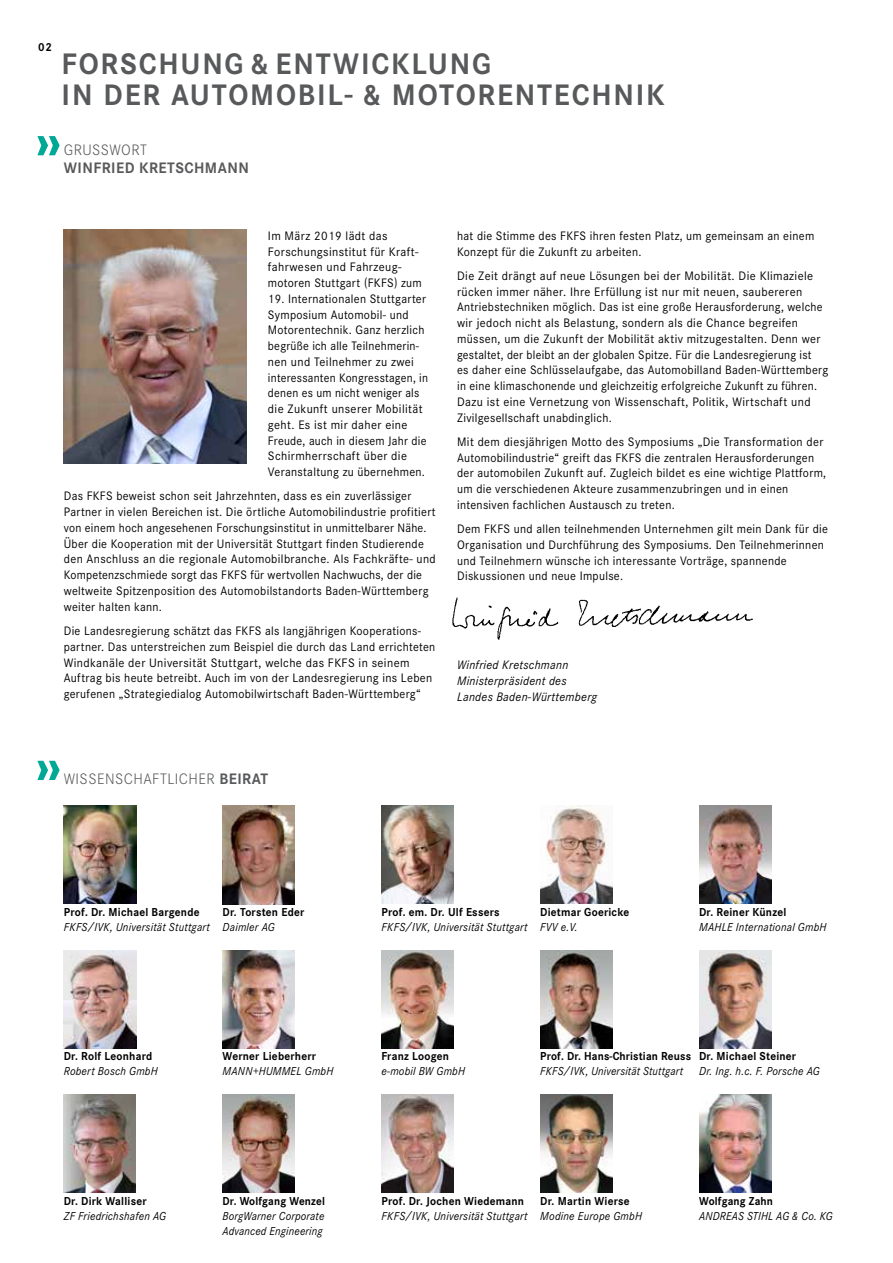
<style>
.page{position:relative;width:893px;height:1263px;background:#fff}
.page>*{position:absolute;margin:0;border:0;box-sizing:border-box;transform-origin:0 0}
.t1{font:700 30.75px/31.5px "Corporate S Pro";letter-spacing:.06em;color:#58595b}
.t2{font:300 15.75px "Corporate S Pro";letter-spacing:.03em;color:#58595b}
.t3{font:700 15.75px "Corporate S Pro";letter-spacing:.03em;color:#58595b}
.t4{font:12.75px/15.8px "Corporate S Pro";letter-spacing:.025em;color:#000;scale:.95 1}
.t5{font:12.75px/15.8px "Corporate S Pro";letter-spacing:.025em;color:#000}
.t6{font:12.75px/15.8px "Corporate S Pro";letter-spacing:.025em;color:#000;scale:.96 1}
.t7{font:italic 12.75px/15.8px "Corporate S Pro";letter-spacing:.025em;color:#000;scale:.95 1}
.t8{font:italic 12px "Corporate S Pro";letter-spacing:.02em;color:#000;scale:.94 1}
.t9{font:700 12px "Corporate S Pro";letter-spacing:.02em;color:#000;scale:.94 1}
.t10{font:italic 12px/15px "Corporate S Pro";letter-spacing:.02em;color:#000;scale:.93 1}
.t11{font:700 12px "Corporate S Pro";letter-spacing:.02em;color:#000;scale:.93 1}
.t12{font:700 12px "Corporate S Pro";letter-spacing:.02em;color:#000;scale:.95 1}
.s1{font-weight:700}
</style>
<div class="page">
<svg style="left:37px;top:136px;width:23px;height:19px"></svg>
<img style="left:452px;top:597px;width:301px;height:43px">
<img style="left:64px;top:230px;width:183px;height:233px">
<img style="left:64px;top:806px;width:72px;height:97px">
<img style="left:381px;top:950px;width:73px;height:98px">
<img style="left:223px;top:950px;width:72px;height:98px">
<img style="left:223px;top:1095px;width:72px;height:97px">
<img style="left:381px;top:1095px;width:73px;height:97px">
<img style="left:699px;top:1095px;width:72px;height:97px">
<img style="left:540px;top:1095px;width:73px;height:97px">
<svg style="left:37px;top:761px;width:23px;height:19px"></svg>
<img style="left:381px;top:806px;width:73px;height:97px">
<img style="left:540px;top:950px;width:73px;height:98px">
<img style="left:699px;top:950px;width:72px;height:98px">
<img style="left:699px;top:806px;width:72px;height:97px">
<img style="left:540px;top:806px;width:73px;height:97px">
<img style="left:64px;top:950px;width:72px;height:98px">
<img style="left:64px;top:1095px;width:72px;height:97px">
<img style="left:223px;top:806px;width:72px;height:98px">
<p class="t12" style="left:38px;top:37px;width:16px">02</p>
<h1 class="t1" style="left:62px;top:45px;width:605px">FORSCHUNG &amp; ENTWICKLUNG<br>IN DER AUTOMOBIL- &amp; MOTORENTECHNIK</h1>
<p class="t2" style="left:64px;top:139px;width:85px">GRUSSWORT</p>
<p class="t3" style="left:64px;top:155px;width:187px">WINFRIED KRETSCHMANN</p>
<p class="t5" style="left:268px;top:227px;width:155px">Im März 2019 lädt das<br>Forschungsinstitut für Kraft&shy;fahrwesen und Fahrzeug&shy;motoren Stuttgart (FKFS) zum</p>
<p class="t4" style="left:268px;top:290px;width:170px">19. Internationalen Stuttgarter<br>Symposium Automobil- und<br>Motorentechnik. Ganz herzlich begrüße ich alle Teilnehmerin&shy;nen und Teilnehmer zu zwei interessanten Kongresstagen, in denen es um nicht weniger als die Zukunft unserer Mobilität geht. Es ist mir daher eine<br>Freude, auch in diesem Jahr die<br>Schirmherrschaft über die<br>Veranstaltung zu übernehmen.</p>
<p class="t4" style="left:64px;top:487px;width:393px">Das FKFS beweist schon seit Jahrzehnten, dass es ein zuverlässiger Partner in vielen Bereichen ist. Die örtliche Automobilindustrie profitiert von einem hoch angesehenen Forschungsinstitut in unmittelbarer Nähe.<br>Über die Kooperation mit der Universität Stuttgart finden Studierende den Anschluss an die regionale Automobilbranche. Als Fachkräfte- und Kompetenzschmiede sorgt das FKFS für wertvollen Nachwuchs, der die weltweite Spitzenposition des Automobilstandorts Baden-Württemberg weiter halten kann.</p>
<p class="t4" style="left:64px;top:622px;width:393px">Die Landesregierung schätzt das FKFS als langjährigen Kooperations&shy;partner. Das unterstreichen zum Beispiel die durch das Land errichteten Windkanäle der Universität Stuttgart, welche das FKFS in seinem Auftrag bis heute betreibt. Auch im von der Landesregierung ins Leben gerufenen „Strategiedialog Automobilwirtschaft Baden-Württemberg“</p>
<p class="t4" style="left:457px;top:227px;width:377px">hat die Stimme des FKFS ihren festen Platz, um gemeinsam an einem<br>Konzept für die Zukunft zu arbeiten.</p>
<p class="t5" style="left:457px;top:267px;width:373px">Die Zeit drängt auf neue Lösungen bei der Mobilität. Die Klimaziele rücken immer näher. Ihre Erfüllung ist nur mit neuen, saubereren Antriebstechniken möglich. Das ist eine große Herausforderung, welche wir jedoch nicht als Belastung, sondern als die Chance begreifen müssen, um die Zukunft der Mobilität aktiv mitzugestalten. Denn wer gestaltet, der bleibt an der globalen Spitze. Für die Landesregierung ist<br>es daher eine Schlüsselaufgabe, das Automobilland Baden-Württemberg in eine klimaschonende und gleichzeitig erfolgreiche Zukunft zu führen.<br>Dazu ist eine Vernetzung von Wissenschaft, Politik, Wirtschaft und Zivilgesellschaft unabdinglich.</p>
<p class="t6" style="left:457px;top:433px;width:386px">Mit dem diesjährigen Motto des Symposiums „Die Transformation der Automobilindustrie“ greift das FKFS die zentralen Herausforderungen der automobilen Zukunft auf. Zugleich bildet es eine wichtige Plattform, um die verschiedenen Akteure zusammenzubringen und in einen intensiven fachlichen Austausch zu treten.</p>
<p class="t4" style="left:457px;top:520px;width:392px">Dem FKFS und allen teilnehmenden Unternehmen gilt mein Dank für die Organisation und Durchführung des Symposiums. Den Teilnehmerinnen und Teilnehmern wünsche ich interessante Vorträge, spannende Diskussionen und neue Impulse.</p>
<p class="t7" style="left:457px;top:656px;width:149px">Winfried Kretschmann<br>Ministerpräsident des<br>Landes Baden-Württemberg</p>
<p class="t2" style="left:64px;top:768px;width:206px">WISSENSCHAFTLICHER <span class="s1">BEIRAT</span></p>
<p class="t9" style="left:64px;top:902px;width:146px">Prof. Dr. Michael Bargende</p>
<p class="t8" style="left:64px;top:918px;width:157px">FKFS/IVK, Universität Stuttgart</p>
<p class="t9" style="left:223px;top:902px;width:88px">Dr. Torsten Eder</p>
<p class="t8" style="left:223px;top:918px;width:57px">Daimler AG</p>
<p class="t9" style="left:381px;top:902px;width:127px">Prof. em. Dr. Ulf Essers</p>
<p class="t8" style="left:381px;top:918px;width:157px">FKFS/IVK, Universität Stuttgart</p>
<p class="t9" style="left:540px;top:902px;width:96px">Dietmar Goericke</p>
<p class="t8" style="left:540px;top:918px;width:41px">FVV e.V.</p>
<p class="t9" style="left:699px;top:902px;width:94px">Dr. Reiner Künzel</p>
<p class="t8" style="left:699px;top:918px;width:137px">MAHLE International GmbH</p>
<p class="t9" style="left:64px;top:1047px;width:96px">Dr. Rolf Leonhard</p>
<p class="t8" style="left:64px;top:1063px;width:101px">Robert Bosch GmbH</p>
<p class="t9" style="left:223px;top:1047px;width:101px">Werner Lieberherr</p>
<p class="t8" style="left:223px;top:1063px;width:119px">MANN+HUMMEL GmbH</p>
<p class="t9" style="left:381px;top:1047px;width:73px">Franz Loogen</p>
<p class="t8" style="left:381px;top:1063px;width:90px">e-mobil BW GmbH</p>
<p class="t11" style="left:540px;top:1047px;width:164px">Prof. Dr. Hans-Christian Reuss</p>
<p class="t10" style="left:540px;top:1063px;width:155px">FKFS/IVK, Universität Stuttgart</p>
<p class="t9" style="left:699px;top:1047px;width:105px">Dr. Michael Steiner</p>
<p class="t8" style="left:699px;top:1063px;width:130px">Dr. Ing. h.c. F. Porsche AG</p>
<p class="t9" style="left:64px;top:1191px;width:90px">Dr. Dirk Walliser</p>
<p class="t8" style="left:64px;top:1207px;width:110px">ZF Friedrichshafen AG</p>
<p class="t11" style="left:223px;top:1191px;width:112px">Dr. Wolfgang Wenzel</p>
<p class="t10" style="left:223px;top:1207px;width:111px">BorgWarner Corporate<br>Advanced Engineering</p>
<p class="t9" style="left:381px;top:1191px;width:153px">Prof. Dr. Jochen Wiedemann</p>
<p class="t8" style="left:381px;top:1207px;width:157px">FKFS/IVK, Universität Stuttgart</p>
<p class="t9" style="left:540px;top:1191px;width:97px">Dr. Martin Wierse</p>
<p class="t8" style="left:540px;top:1207px;width:110px">Modine Europe GmbH</p>
<p class="t11" style="left:699px;top:1191px;width:81px">Wolfgang Zahn</p>
<p class="t10" style="left:699px;top:1207px;width:145px">ANDREAS STIHL AG &amp; Co. KG</p>
</div>
